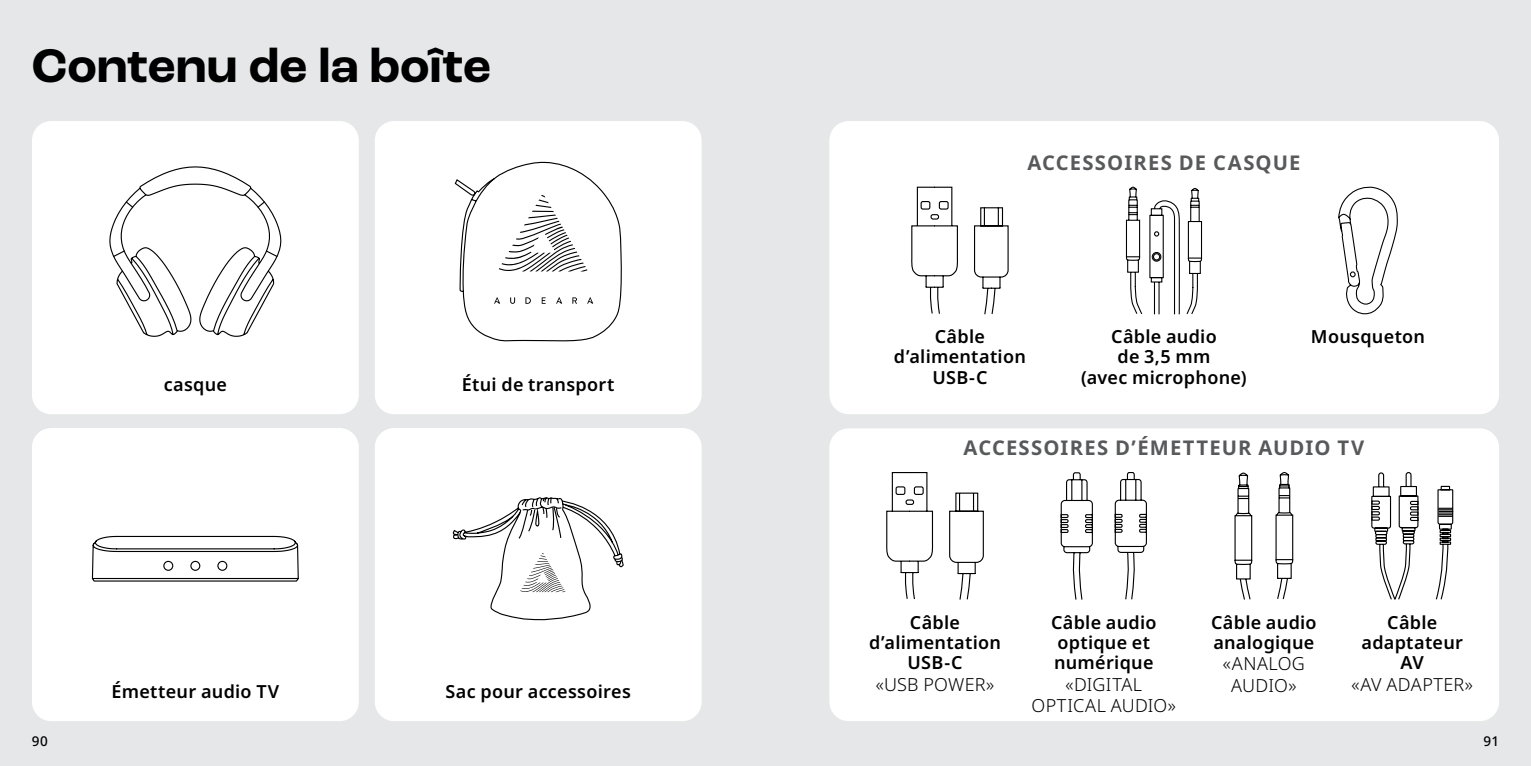
<style>
.page{position:relative;width:1531px;height:766px;background:#fff}
.page>*{position:absolute;margin:0;border:0;box-sizing:border-box;transform-origin:0 0}
.t1{font:700 49.5px "Roc Grotesk";letter-spacing:.005em;color:#000}
.t2{font:700 20.25px "Noto Sans";letter-spacing:.055em;color:#58595b}
.t3{font:600 18px/20.2px "Noto Sans";letter-spacing:.015em;color:#000;text-align:center}
.t4{font:300 18px/21.6px "Noto Sans";letter-spacing:.015em;color:#000;text-align:center}
.t5{font:500 13.5px "Noto Sans";color:#000}
</style>
<div class="page">
<div style="left:0;top:0;width:765px;height:765px;background:#e6e7e8"></div>
<div style="left:32px;top:121px;width:327px;height:293px;background:#fff;border-radius:19px"></div>
<div style="left:32px;top:428px;width:327px;height:293px;background:#fff;border-radius:19px"></div>
<div style="left:375px;top:121px;width:327px;height:293px;background:#fff;border-radius:19px"></div>
<div style="left:375px;top:428px;width:327px;height:293px;background:#fff;border-radius:19px"></div>
<svg style="left:109px;top:166px;width:173px;height:171px"></svg>
<svg style="left:91px;top:535px;width:208px;height:47px"></svg>
<div style="left:190px;top:560px;width:10px;height:10px;border:1px solid #000;border-radius:50%"></div>
<div style="left:217px;top:560px;width:10px;height:10px;border:1px solid #000;border-radius:50%"></div>
<div style="left:163px;top:560px;width:10px;height:10px;border:1px solid #000;border-radius:50%"></div>
<svg style="left:454px;top:161px;width:168px;height:180px"></svg>
<svg style="left:452px;top:497px;width:172px;height:123px"></svg>
<div style="left:765px;top:0;width:766px;height:765px;background:#e6e7e8"></div>
<div style="left:829px;top:121px;width:670px;height:293px;background:#fff;border-radius:19px"></div>
<div style="left:829px;top:428px;width:670px;height:293px;background:#fff;border-radius:19px"></div>
<svg style="left:886px;top:472px;width:98px;height:128px"></svg>
<svg style="left:1060px;top:472px;width:87px;height:128px"></svg>
<svg style="left:1234px;top:472px;width:60px;height:128px"></svg>
<svg style="left:1371px;top:472px;width:83px;height:128px"></svg>
<svg style="left:911px;top:186px;width:98px;height:129px"></svg>
<svg style="left:1125px;top:186px;width:77px;height:129px"></svg>
<svg style="left:1338px;top:186px;width:60px;height:129px"></svg>
<h1 class="t1" style="left:32px;top:35px;width:460px">Contenu de la boîte</h1>
<p class="t3" style="left:164px;top:374px;width:65px">casque</p>
<p class="t3" style="left:111px;top:681px;width:169px">Émetteur audio TV</p>
<p class="t3" style="left:462px;top:374px;width:154px">Étui de transport</p>
<p class="t3" style="left:445px;top:681px;width:187px">Sac pour accessoires</p>
<p class="t2" style="left:1027px;top:151px;width:275px">ACCESSOIRES DE CASQUE</p>
<p class="t3" style="left:894px;top:327px;width:133px">Câble d’alimentation<br>USB-C</p>
<p class="t3" style="left:1081px;top:327px;width:167px">Câble audio<br>de 3,5 mm<br>(avec microphone)</p>
<p class="t3" style="left:1311px;top:327px;width:116px">Mousqueton</p>
<p class="t2" style="left:963px;top:436px;width:402px">ACCESSOIRES D’ÉMETTEUR AUDIO TV</p>
<p class="t3" style="left:869px;top:612px;width:133px">Câble d’alimentation<br>USB-C</p>
<p class="t4" style="left:876px;top:673px;width:120px">«USB POWER»</p>
<p class="t3" style="left:1051px;top:612px;width:107px;text-align:left">Câble audio optique et numérique</p>
<p class="t4" style="left:1031px;top:673px;width:146px">«DIGITAL<br>OPTICAL AUDIO»</p>
<p class="t3" style="left:1211px;top:612px;width:107px;text-align:left">Câble audio analogique</p>
<p class="t4" style="left:1223px;top:653px;width:84px">«ANALOG<br>AUDIO»</p>
<p class="t3" style="left:1361px;top:612px;width:103px">Câble adaptateur<br>AV</p>
<p class="t4" style="left:1351px;top:673px;width:123px">«AV ADAPTER»</p>
<p class="t5" style="left:32px;top:733px;width:18px">90</p>
<p class="t5" style="left:1483px;top:733px;width:17px">91</p>
</div>
